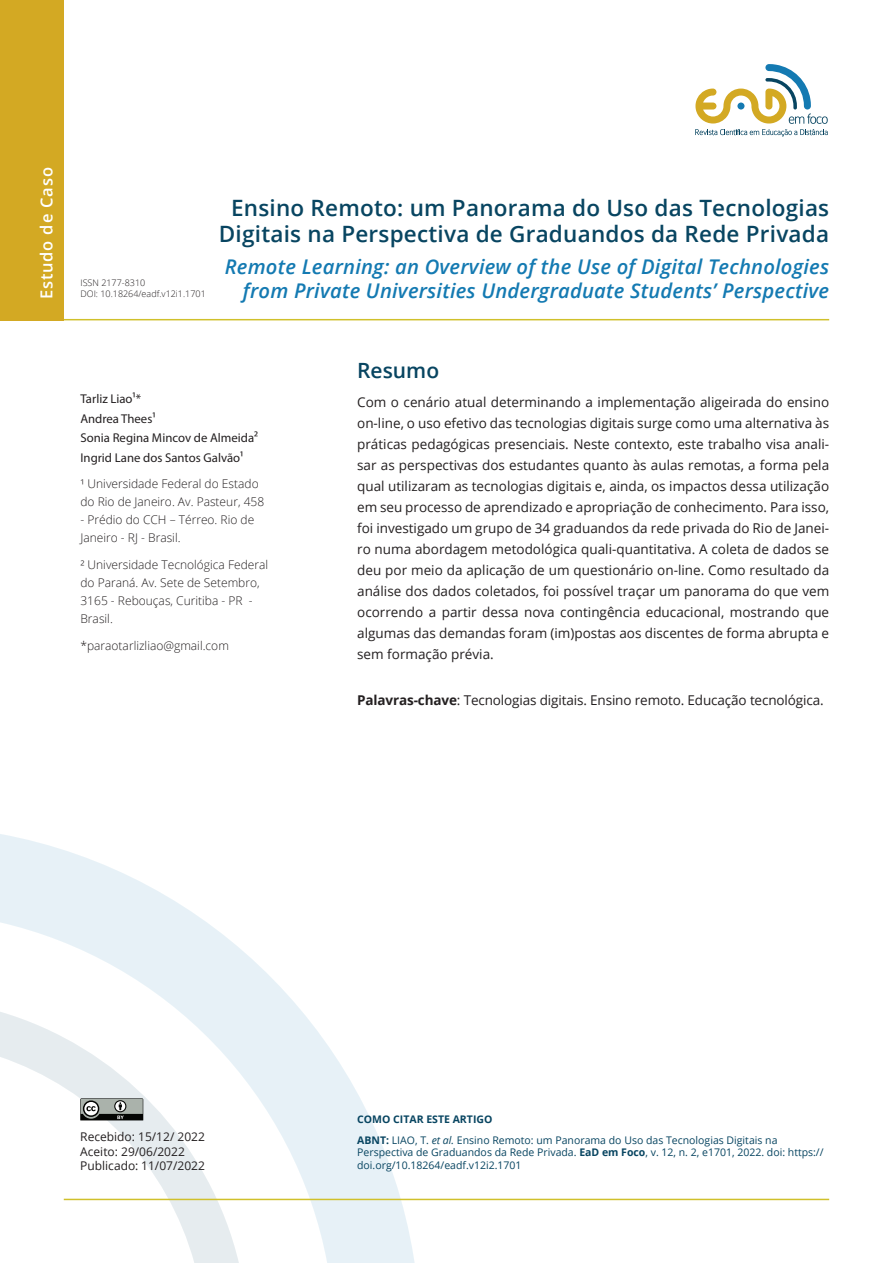
<style>
.page{position:relative;width:893px;height:1263px;background:#fff}
.page>*{position:absolute;margin:0;border:0;box-sizing:border-box;transform-origin:0 0}
.t1{font:600 22.5px/25.5px "Open Sans";letter-spacing:.01em;color:#084561;text-align:center}
.t2{font:600 21px "Open Sans";color:#084561}
.t3{font:italic 600 20.25px "Open Sans";letter-spacing:.01em;color:#147ab2}
.t4{font:600 16.5px "Open Sans";letter-spacing:.05em;color:#fff}
.t5{font:13.5px/21px "Open Sans";letter-spacing:-.01em;color:#231f20;text-align:justify}
.t6{font:12.75px/19.5px "Myriad Pro";color:#231f20}
.t7{font:300 12px/18px "Open Sans";color:#231f20}
.t8{font:12px/14.4px "Open Sans";color:#231f20}
.t9{font:10.5px/21.1px "Open Sans";color:#084561}
.t10{font:300 9px/10.8px "Open Sans";color:#231f20}
.s1{font-weight:700}
.s2{font-style:italic}
</style>
<div class="page">
<hr style="left:0;top:319px;width:829px;height:1px;background:#d0c02b">
<svg style="left:0;top:834px;width:415px;height:429px"></svg>
<hr style="left:64px;top:1199px;width:765px;height:1px;background:#d0c02b">
<div style="left:0;top:0;width:64px;height:320px;background:#d3a923"></div>
<svg style="left:80px;top:1098px;width:69px;height:28px;background:#969a97"></svg>
<svg style="left:695px;top:64px;width:133px;height:72px"></svg>
<p class="t4" style="left:35px;top:299px;width:133px;rotate:-90deg">Estudo de Caso</p>
<p class="t10" style="left:80px;top:277px;width:127px">ISSN 2177-8310<br>DOI: 10.18264/eadf.v12i1.1701</p>
<h1 class="t1" style="left:219px;top:195px;width:612px">Ensino Remoto: um Panorama do Uso das Tecnologias<br>Digitais na Perspectiva de Graduandos da Rede Privada</h1>
<h3 class="t3" style="left:225px;top:253px;width:606px">Remote Learning: an Overview of the Use of Digital Technologies</h3>
<h3 class="t3" style="left:243px;top:277px;width:588px">from Private Universities Undergraduate Students’ Perspective</h3>
<p class="t6" style="left:80px;top:389px;width:179px">Tarliz Liao¹*<br>Andrea Thees¹<br>Sonia Regina Mincov de Almeida²<br>Ingrid Lane dos Santos Galvão¹</p>
<p class="t7" style="left:80px;top:475px;width:185px">¹ Universidade Federal do Estado do Rio de Janeiro. Av. Pasteur, 458</p>
<p class="t7" style="left:80px;top:511px;width:175px">- Prédio do CCH – Térreo. Rio de<br>Janeiro - RJ - Brasil.</p>
<p class="t7" style="left:80px;top:555px;width:189px">² Universidade Tecnológica Federal do Paraná. Av. Sete de Setembro,<br>3165 - Rebouças, Curitiba - PR -<br>Brasil.</p>
<p class="t7" style="left:80px;top:636px;width:150px">*paraotarlizliao@gmail.com</p>
<h2 class="t2" style="left:357px;top:356px;width:83px">Resumo</h2>
<p class="t5" style="left:357px;top:391px;width:473px">Com o cenário atual determinando a implementação aligeirada do ensino on-line, o uso efetivo das tecnologias digitais surge como uma alternativa às práticas pedagógicas presenciais. Neste contexto, este trabalho visa anali&shy;sar as perspectivas dos estudantes quanto às aulas remotas, a forma pela qual utilizaram as tecnologias digitais e, ainda, os impactos dessa utilização em seu processo de aprendizado e apropriação de conhecimento. Para isso, foi investigado um grupo de 34 graduandos da rede privada do Rio de Janei&shy;ro numa abordagem metodológica quali-quantitativa. A coleta de dados se deu por meio da aplicação de um questionário on-line. Como resultado da análise dos dados coletados, foi possível traçar um panorama do que vem ocorrendo a partir dessa nova contingência educacional, mostrando que algumas das demandas foram (im)postas aos discentes de forma abrupta e sem formação prévia.</p>
<p class="t5" style="left:357px;top:689px;width:468px"><span class="s1">Palavras-chave</span>: Tecnologias digitais. Ensino remoto. Educação tecnológica.</p>
<p class="t8" style="left:80px;top:1129px;width:126px">Recebido: 15/12/ 2022<br>Aceito: 29/06/2022<br>Publicado: 11/07/2022</p>
<p class="t9" style="left:357px;top:1108px;width:422px"><span class="s1">COMO CITAR ESTE ARTIGO<br>ABNT:</span> LIAO, T. <span class="s2">et al.</span> Ensino Remoto: um Panorama do Uso das Tecnologias Digitais na</p>
<p class="t9" style="left:357px;top:1146px;width:468px;line-height:12.6px">Perspectiva de Graduandos da Rede Privada. <span class="s1">EaD em Foco</span>, v. 12, n. 2, e1701, 2022. doi: https:// doi.org/10.18264/eadf.v12i2.1701</p>
</div>
